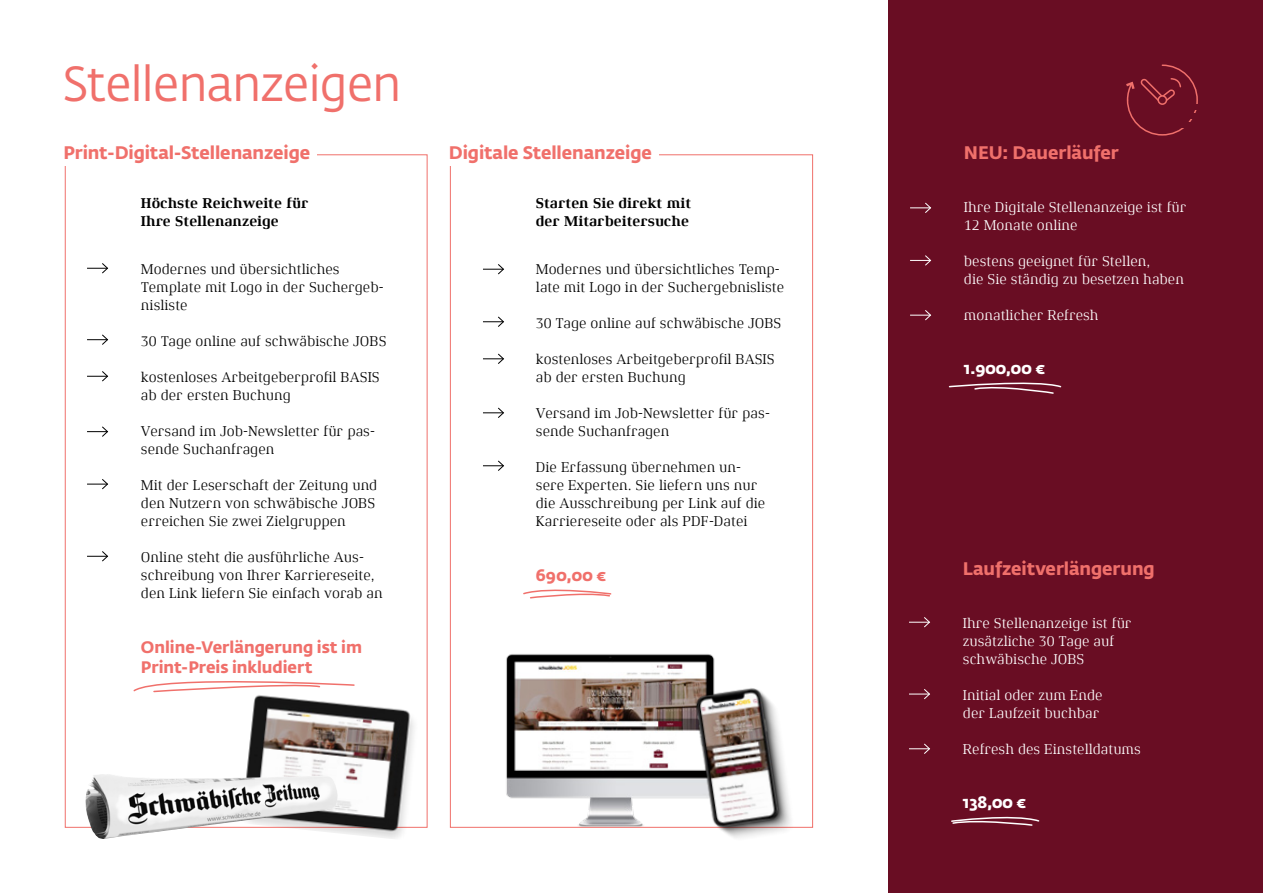
<style>
.page{position:relative;width:1263px;height:893px;background:#fff}
.page>*{position:absolute;margin:0;border:0;box-sizing:border-box;transform-origin:0 0}
.t1{font:48.75px "Fedra Sans Std";letter-spacing:-.015em;color:#f0706b}
.t2{font:700 18px "Fedra Sans Std";letter-spacing:-.005em;color:#f0706b}
.t3{font:700 16.5px/19.5px "Fedra Sans Std";color:#f0706b}
.t4{font:700 16.5px "Fedra Sans Std";color:#fff}
.t5{font:14.25px/18px "Xenois Serif Pro";color:#000}
.t6{font:14.25px/18px "Xenois Serif Pro";color:#fff}
.t7{font:700 14.25px/18px "Xenois Serif Pro";color:#000}
</style>
<div class="page">
<div style="left:888px;top:0;width:375px;height:893px;background:#690d23"></div>
<svg style="left:948px;top:382px;width:114px;height:12px"></svg>
<svg style="left:133px;top:681px;width:222px;height:12px"></svg>
<svg style="left:523px;top:589px;width:89px;height:10px"></svg>
<svg style="left:951px;top:816px;width:89px;height:10px"></svg>
<img style="left:469px;top:654px;width:245px;height:174px">
<img style="left:672px;top:658px;width:137px;height:180px">
<img style="left:228px;top:685px;width:200px;height:154px">
<img style="left:85px;top:774px;width:253px;height:65px">
<svg style="left:483px;top:264px;width:21px;height:11px"></svg>
<svg style="left:483px;top:316px;width:21px;height:11px"></svg>
<svg style="left:483px;top:353px;width:21px;height:11px"></svg>
<svg style="left:483px;top:407px;width:21px;height:11px"></svg>
<svg style="left:483px;top:460px;width:21px;height:11px"></svg>
<svg style="left:87px;top:263px;width:22px;height:11px"></svg>
<svg style="left:87px;top:334px;width:22px;height:11px"></svg>
<svg style="left:87px;top:371px;width:22px;height:11px"></svg>
<svg style="left:87px;top:426px;width:22px;height:11px"></svg>
<svg style="left:87px;top:479px;width:21px;height:11px"></svg>
<svg style="left:87px;top:551px;width:22px;height:11px"></svg>
<svg style="left:910px;top:202px;width:22px;height:11px"></svg>
<svg style="left:910px;top:255px;width:22px;height:11px"></svg>
<svg style="left:910px;top:310px;width:22px;height:11px"></svg>
<svg style="left:909px;top:617px;width:21px;height:11px"></svg>
<svg style="left:909px;top:689px;width:21px;height:11px"></svg>
<svg style="left:909px;top:743px;width:21px;height:11px"></svg>
<svg style="left:1126px;top:64px;width:72px;height:72px"></svg>
<div style="left:1179px;top:122px;width:13px;height:5px;background:#690d23"></div>
<div style="left:1183px;top:113px;width:13px;height:5px;background:#690d23"></div>
<div style="left:1188px;top:104px;width:13px;height:5px;background:#690d23"></div>
<h1 class="t1" style="left:62px;top:55px;width:340px">Stellenanzeigen</h1>
<p class="t2" style="left:63px;top:141px;width:248px">Print-Digital-Stellenanzeige</p>
<p class="t2" style="left:449px;top:141px;width:204px">Digitale Stellenanzeige</p>
<p class="t7" style="left:141px;top:194px;width:169px">Höchste Reichweite für<br>Ihre Stellenanzeige</p>
<p class="t7" style="left:536px;top:194px;width:157px">Starten Sie direkt mit der Mitarbeitersuche</p>
<p class="t5" style="left:141px;top:260px;width:244px">Modernes und übersichtliches<br>Template mit Logo in der Suchergeb&shy;nisliste</p>
<p class="t5" style="left:141px;top:332px;width:247px">30 Tage online auf schwäbische JOBS</p>
<p class="t5" style="left:141px;top:368px;width:240px">kostenloses Arbeitgeberprofil BASIS ab der ersten Buchung</p>
<p class="t5" style="left:141px;top:422px;width:235px">Versand im Job-Newsletter für pas&shy;sende Suchanfragen</p>
<p class="t5" style="left:141px;top:476px;width:238px">Mit der Leserschaft der Zeitung und den Nutzern von schwäbische JOBS erreichen Sie zwei Zielgruppen</p>
<p class="t5" style="left:141px;top:548px;width:243px">Online steht die ausführliche Aus&shy;schreibung von Ihrer Karriereseite, den Link liefern Sie einfach vorab an</p>
<p class="t3" style="left:141px;top:638px;width:223px">Online-Verlängerung ist im<br>Print-Preis inkludiert</p>
<p class="t5" style="left:536px;top:260px;width:250px">Modernes und übersichtliches Temp&shy;late mit Logo in der Suchergebnisliste</p>
<p class="t5" style="left:536px;top:314px;width:247px">30 Tage online auf schwäbische JOBS</p>
<p class="t5" style="left:536px;top:350px;width:240px">kostenloses Arbeitgeberprofil BASIS ab der ersten Buchung</p>
<p class="t5" style="left:536px;top:404px;width:235px">Versand im Job-Newsletter für pas&shy;sende Suchanfragen</p>
<p class="t5" style="left:536px;top:458px;width:231px">Die Erfassung übernehmen un&shy;sere Experten. Sie liefern uns nur die Ausschreibung per Link auf die Karriereseite oder als PDF-Datei</p>
<p class="t3" style="left:536px;top:566px;width:72px">690,00 €</p>
<p class="t2" style="left:964px;top:141px;width:156px">NEU: Dauerläufer</p>
<p class="t6" style="left:964px;top:198px;width:224px">Ihre Digitale Stellenanzeige ist für<br>12 Monate online</p>
<p class="t6" style="left:964px;top:252px;width:221px">bestens geeignet für Stellen,<br>die Sie ständig zu besetzen haben</p>
<p class="t6" style="left:964px;top:306px;width:136px">monatlicher Refresh</p>
<p class="t4" style="left:964px;top:358px;width:83px">1.900,00 €</p>
<p class="t2" style="left:963px;top:557px;width:193px">Laufzeitverlängerung</p>
<p class="t6" style="left:963px;top:614px;width:170px">Ihre Stellenanzeige ist für zusätzliche 30 Tage auf schwäbische JOBS</p>
<p class="t6" style="left:963px;top:686px;width:141px">Initial oder zum Ende der Laufzeit buchbar</p>
<p class="t6" style="left:963px;top:740px;width:180px">Refresh des Einstelldatums</p>
<p class="t4" style="left:963px;top:791px;width:65px">138,00 €</p>
</div>
